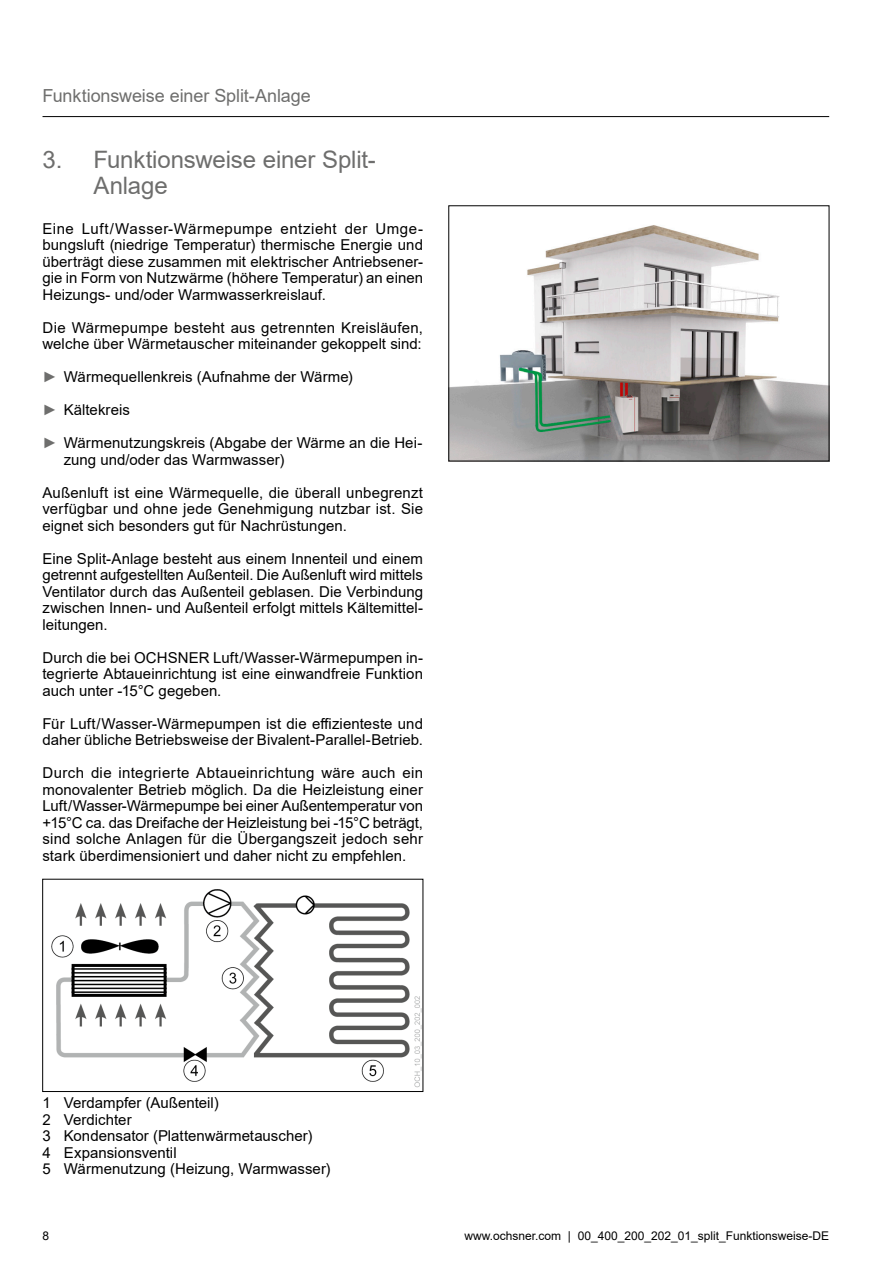
<style>
.page{position:relative;width:893px;height:1263px;background:#fff}
.page>*{position:absolute;margin:0;border:0;box-sizing:border-box;transform-origin:0 0}
.t1{font:24px/26.4px "Arial";letter-spacing:-.005em;color:#6e6e6d}
.t2{font:18px "Arial";letter-spacing:-.005em;color:#6e6e6d}
.t3{font:15px/16.5px "Arial";letter-spacing:.005em;color:#000;text-align:justify}
.t4{font:12px "Arial";color:#000}
.s1{color:#6e6e6d}
</style>
<div class="page">
<hr style="left:43px;top:116px;width:786px;height:1px;background:#000">
<img style="left:51px;top:889px;width:370px;height:199px">
<div style="left:43px;top:879px;width:380px;height:213px;border:1px solid #000"></div>
<img style="left:451px;top:225px;width:376px;height:234px">
<p class="t2" style="left:43px;top:83px;width:270px">Funktionsweise einer Split-Anlage</p>
<h1 class="t1" style="left:94px;top:146px;width:284px;text-indent:-51px">3. Funktionsweise einer Split-<br>Anlage</h1>
<p class="t3" style="left:43px;top:220px;width:382px">Eine Luft/Wasser-Wärmepumpe entzieht der Umge&shy;bungsluft (niedrige Temperatur) thermische Energie und überträgt diese zusammen mit elektrischer Antriebsener&shy;gie in Form von Nutzwärme (höhere Temperatur) an einen Heizungs- und/oder Warmwasserkreislauf.</p>
<p class="t3" style="left:43px;top:319px;width:382px">Die Wärmepumpe besteht aus getrennten Kreisläufen, welche über Wärmetauscher miteinander gekoppelt sind:</p>
<p class="t3" style="left:43px;top:368px;width:312px"><span class="s1">►</span> Wärmequellenkreis (Aufnahme der Wärme)</p>
<p class="t3" style="left:43px;top:401px;width:89px"><span class="s1">►</span> Kältekreis</p>
<p class="t3" style="left:64px;top:434px;width:360px;text-indent:-21px"><span class="s1">►</span> Wärmenutzungskreis (Abgabe der Wärme an die Hei&shy;zung und/oder das Warmwasser)</p>
<p class="t3" style="left:42px;top:484px;width:382px">Außenluft ist eine Wärmequelle, die überall unbegrenzt verfügbar und ohne jede Genehmigung nutzbar ist. Sie eignet sich besonders gut für Nachrüstungen.</p>
<p class="t3" style="left:42px;top:550px;width:382px">Eine Split-Anlage besteht aus einem Innenteil und einem getrennt aufgestellten Außenteil. Die Außenluft wird mittels Ventilator durch das Außenteil geblasen. Die Verbindung zwischen Innen- und Außenteil erfolgt mittels Kältemittel&shy;leitungen.</p>
<p class="t3" style="left:42px;top:649px;width:382px">Durch die bei OCHSNER Luft/Wasser-Wärmepumpen in&shy;tegrierte Abtaueinrichtung ist eine einwandfreie Funktion auch unter -15°C gegeben.</p>
<p class="t3" style="left:42px;top:715px;width:382px">Für Luft/Wasser-Wärmepumpen ist die effizienteste und daher übliche Betriebsweise der Bivalent-Parallel-Betrieb.</p>
<p class="t3" style="left:42px;top:764px;width:382px">Durch die integrierte Abtaueinrichtung wäre auch ein monovalenter Betrieb möglich. Da die Heizleistung einer Luft/Wasser-Wärmepumpe bei einer Außentemperatur von +15°C ca. das Dreifache der Heizleistung bei -15°C beträgt, sind solche Anlagen für die Übergangszeit jedoch sehr stark überdimensioniert und daher nicht zu empfehlen.</p>
<p class="t3" style="left:43px;top:1094px;width:290px;text-align:left">1 Verdampfer (Außenteil)<br>2 Verdichter<br>3 Kondensator (Plattenwärmetauscher)<br>4 Expansionsventil<br>5 Wärmenutzung (Heizung, Warmwasser)</p>
<p class="t4" style="left:43px;top:1228px;width:8px">8</p>
<p class="t4" style="left:464px;top:1228px;width:366px">www.ochsner.com | 00_400_200_202_01_split_Funktionsweise-DE</p>
</div>
